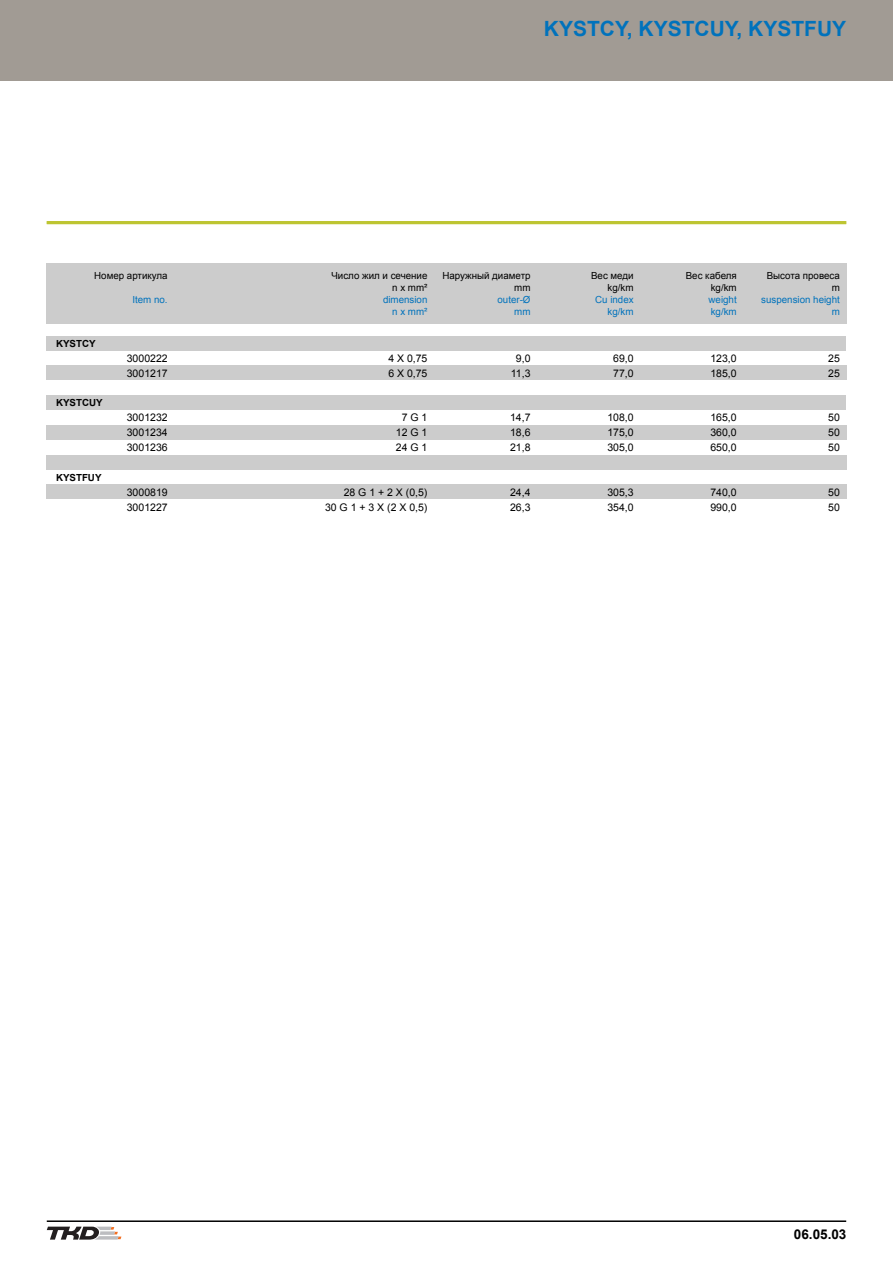
<style>
.page{position:relative;width:893px;height:1263px;background:#fff}
.page>*{position:absolute;margin:0;border:0;box-sizing:border-box;transform-origin:0 0}
.t1{font:700 21px "Arial";color:#0072bc}
.t2{font:700 13.5px "Arial";color:#000}
.t3{font:10.5px "Arial";color:#000}
.t4{font:9.75px/12px "Arial";color:#000;text-align:right}
.t5{font:9.75px/12px "Arial";color:#0072bc;text-align:right}
.t6{font:700 9.75px "Arial";color:#000}
</style>
<div class="page">
<div style="left:0;top:0;width:893px;height:81px;background:#a19b94"></div>
<svg style="left:47px;top:1226px;width:74px;height:13px"></svg>
<hr style="left:47px;top:1220px;width:799px;height:2px;background:#000">
<div style="left:47px;top:264px;width:127px;height:60px;background:#ccc"></div>
<div style="left:174px;top:264px;width:260px;height:60px;background:#ccc"></div>
<div style="left:434px;top:264px;width:103px;height:60px;background:#ccc"></div>
<div style="left:537px;top:264px;width:103px;height:60px;background:#ccc"></div>
<div style="left:640px;top:264px;width:103px;height:60px;background:#ccc"></div>
<div style="left:743px;top:264px;width:103px;height:60px;background:#ccc"></div>
<div style="left:47px;top:336px;width:799px;height:15px;background:#ccc"></div>
<div style="left:47px;top:365px;width:127px;height:15px;background:#ccc"></div>
<div style="left:174px;top:365px;width:260px;height:15px;background:#ccc"></div>
<div style="left:434px;top:365px;width:103px;height:15px;background:#ccc"></div>
<div style="left:537px;top:365px;width:103px;height:15px;background:#ccc"></div>
<div style="left:640px;top:365px;width:103px;height:15px;background:#ccc"></div>
<div style="left:743px;top:365px;width:103px;height:15px;background:#ccc"></div>
<div style="left:47px;top:395px;width:799px;height:15px;background:#ccc"></div>
<div style="left:47px;top:425px;width:127px;height:15px;background:#ccc"></div>
<div style="left:174px;top:425px;width:260px;height:15px;background:#ccc"></div>
<div style="left:434px;top:425px;width:103px;height:15px;background:#ccc"></div>
<div style="left:537px;top:425px;width:103px;height:15px;background:#ccc"></div>
<div style="left:640px;top:425px;width:103px;height:15px;background:#ccc"></div>
<div style="left:743px;top:425px;width:103px;height:15px;background:#ccc"></div>
<div style="left:47px;top:455px;width:127px;height:15px;background:#ccc"></div>
<div style="left:174px;top:455px;width:260px;height:15px;background:#ccc"></div>
<div style="left:434px;top:455px;width:103px;height:15px;background:#ccc"></div>
<div style="left:537px;top:455px;width:103px;height:15px;background:#ccc"></div>
<div style="left:640px;top:455px;width:103px;height:15px;background:#ccc"></div>
<div style="left:743px;top:455px;width:103px;height:15px;background:#ccc"></div>
<div style="left:47px;top:484px;width:127px;height:15px;background:#ccc"></div>
<div style="left:174px;top:484px;width:260px;height:15px;background:#ccc"></div>
<div style="left:434px;top:484px;width:103px;height:15px;background:#ccc"></div>
<div style="left:537px;top:484px;width:103px;height:15px;background:#ccc"></div>
<div style="left:640px;top:484px;width:103px;height:15px;background:#ccc"></div>
<div style="left:743px;top:484px;width:103px;height:15px;background:#ccc"></div>
<hr style="left:47px;top:221px;width:799px;height:3px;background:#bdc531">
<p class="t4" style="left:94px;top:271px;width:75px">Номер артикула</p>
<p class="t5" style="left:132px;top:295px;width:37px">Item no.</p>
<p class="t6" style="left:56px;top:340px;width:41px">KYSTCY</p>
<h1 class="t1" style="left:544px;top:20px;width:304px">KYSTCY, KYSTCUY, KYSTFUY</h1>
<p class="t4" style="left:331px;top:271px;width:98px">Число жил и сечение n x mm²</p>
<p class="t5" style="left:383px;top:295px;width:46px">dimension n x mm²</p>
<p class="t4" style="left:442px;top:271px;width:90px">Наружный диаметр mm</p>
<p class="t5" style="left:497px;top:295px;width:35px">outer-Ø mm</p>
<p class="t4" style="left:591px;top:271px;width:44px">Вес меди kg/km</p>
<p class="t5" style="left:595px;top:295px;width:40px">Cu index kg/km</p>
<p class="t4" style="left:686px;top:271px;width:52px">Вес кабеля kg/km</p>
<p class="t5" style="left:709px;top:295px;width:30px;text-align:left">weight kg/km</p>
<p class="t4" style="left:767px;top:271px;width:75px">Высота провеса m</p>
<p class="t5" style="left:761px;top:295px;width:80px">suspension height m</p>
<p class="t6" style="left:56px;top:399px;width:48px">KYSTCUY</p>
<p class="t6" style="left:56px;top:473px;width:47px">KYSTFUY</p>
<p class="t3" style="left:127px;top:354px;width:42px">3000222</p>
<p class="t3" style="left:388px;top:354px;width:41px">4 X 0,75</p>
<p class="t3" style="left:516px;top:354px;width:16px">9,0</p>
<p class="t3" style="left:613px;top:354px;width:22px">69,0</p>
<p class="t3" style="left:710px;top:354px;width:28px">123,0</p>
<p class="t3" style="left:828px;top:354px;width:13px">25</p>
<p class="t3" style="left:127px;top:369px;width:42px">3001217</p>
<p class="t3" style="left:388px;top:369px;width:41px">6 X 0,75</p>
<p class="t3" style="left:511px;top:369px;width:21px">11,3</p>
<p class="t3" style="left:613px;top:369px;width:22px">77,0</p>
<p class="t3" style="left:710px;top:369px;width:28px">185,0</p>
<p class="t3" style="left:828px;top:369px;width:13px">25</p>
<p class="t3" style="left:127px;top:414px;width:42px">3001232</p>
<p class="t3" style="left:402px;top:414px;width:27px">7 G 1</p>
<p class="t3" style="left:510px;top:414px;width:22px">14,7</p>
<p class="t3" style="left:607px;top:414px;width:28px">108,0</p>
<p class="t3" style="left:710px;top:414px;width:28px">165,0</p>
<p class="t3" style="left:828px;top:414px;width:13px">50</p>
<p class="t3" style="left:127px;top:429px;width:42px">3001234</p>
<p class="t3" style="left:396px;top:429px;width:33px">12 G 1</p>
<p class="t3" style="left:510px;top:429px;width:22px">18,6</p>
<p class="t3" style="left:607px;top:429px;width:28px">175,0</p>
<p class="t3" style="left:710px;top:429px;width:28px">360,0</p>
<p class="t3" style="left:828px;top:429px;width:13px">50</p>
<p class="t3" style="left:127px;top:443px;width:42px">3001236</p>
<p class="t3" style="left:396px;top:443px;width:33px">24 G 1</p>
<p class="t3" style="left:510px;top:443px;width:22px">21,8</p>
<p class="t3" style="left:607px;top:443px;width:28px">305,0</p>
<p class="t3" style="left:710px;top:443px;width:28px">650,0</p>
<p class="t3" style="left:828px;top:443px;width:13px">50</p>
<p class="t3" style="left:127px;top:488px;width:42px">3000819</p>
<p class="t3" style="left:344px;top:488px;width:85px">28 G 1 + 2 X (0,5)</p>
<p class="t3" style="left:510px;top:488px;width:22px">24,4</p>
<p class="t3" style="left:607px;top:488px;width:28px">305,3</p>
<p class="t3" style="left:710px;top:488px;width:28px">740,0</p>
<p class="t3" style="left:828px;top:488px;width:13px">50</p>
<p class="t3" style="left:127px;top:503px;width:42px">3001227</p>
<p class="t3" style="left:325px;top:503px;width:104px">30 G 1 + 3 X (2 X 0,5)</p>
<p class="t3" style="left:510px;top:503px;width:22px">26,3</p>
<p class="t3" style="left:607px;top:503px;width:28px">354,0</p>
<p class="t3" style="left:710px;top:503px;width:28px">990,0</p>
<p class="t3" style="left:828px;top:503px;width:13px">50</p>
<p class="t2" style="left:794px;top:1229px;width:54px">06.05.03</p>
</div>
